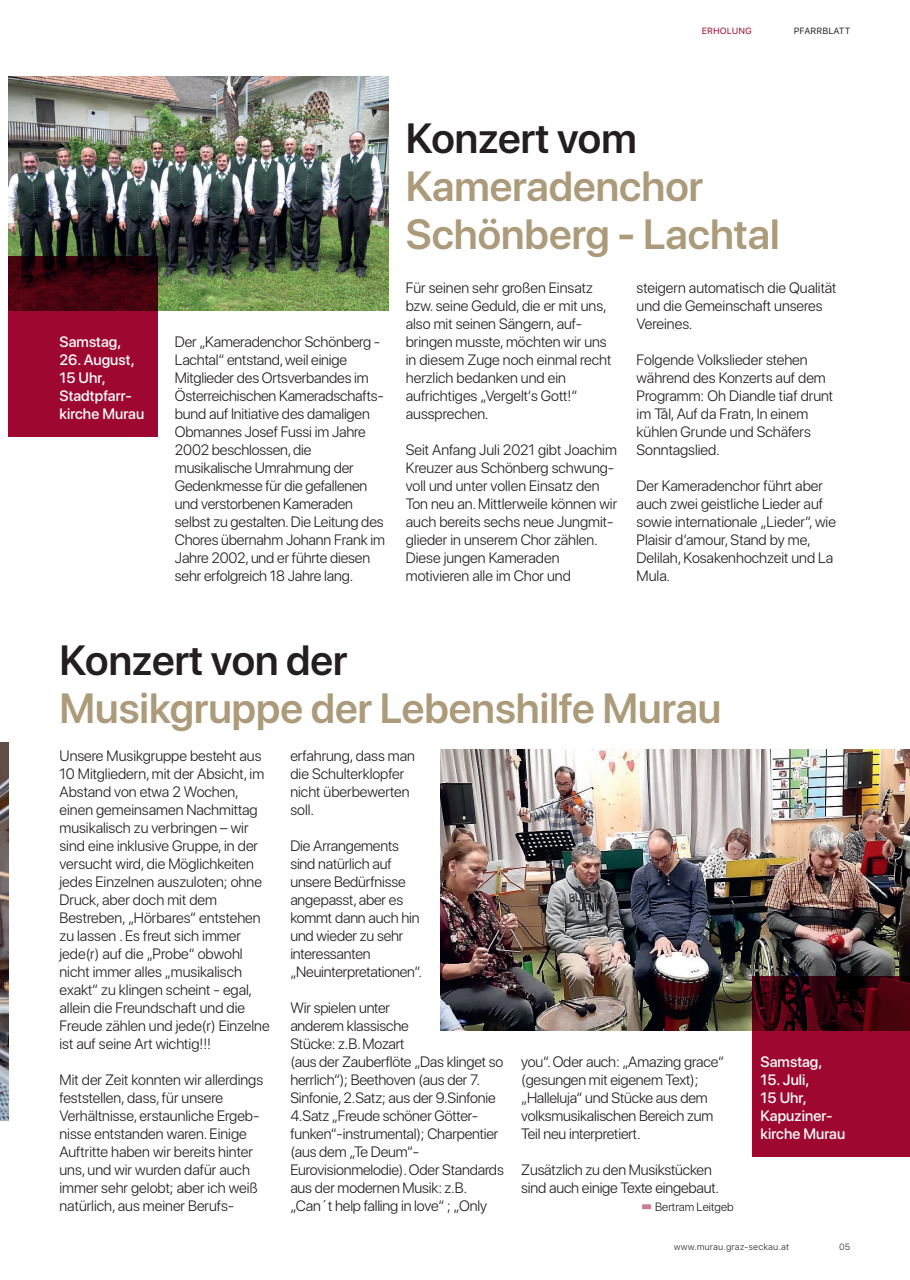
<style>
.page{position:relative;width:910px;height:1280px;background:#fff}
.page>*{position:absolute;margin:0;border:0;box-sizing:border-box;transform-origin:0 0}
.t1{font:600 42px/48px "SF Pro Display";color:#ac9b7a}
.t2{font:600 42px "SF Pro Display";color:#231f20}
.t3{font:300 15px/18px "SF Pro Display";color:#231f20}
.t4{font:500 15px/18px "SF Pro Display";letter-spacing:.005em;color:#fff}
.t5{font:300 12px "SF Pro Display";color:#231f20}
.t6{font:300 9px "SF Pro Text";letter-spacing:.005em;color:#231f20}
.t7{font:9px "SF Pro Text";letter-spacing:.005em;color:#231f20}
.t8{font:9px "SF Pro Text";letter-spacing:.005em;color:#9e0830}
</style>
<div class="page">
<img style="left:0;top:743px;width:9px;height:378px">
<img style="left:441px;top:750px;width:469px;height:281px">
<svg style="left:752px;top:977px;width:158px;height:180px;background:#7f0625"></svg>
<img style="left:9px;top:77px;width:380px;height:234px">
<svg style="left:9px;top:257px;width:149px;height:180px;background:#7f0625"></svg>
<p class="t8" style="left:702px;top:24px;width:52px">ERHOLUNG</p>
<p class="t7" style="left:794px;top:24px;width:58px">PFARRBLATT</p>
<p class="t4" style="left:60px;top:332px;width:63px">Samstag,</p>
<p class="t4" style="left:60px;top:350px;width:86px">26. August,<br>15 Uhr,<br>Stadtpfarr&shy;kirche Murau</p>
<p class="t3" style="left:175px;top:332px;width:212px">Der „Kameradenchor Schönberg -<br>Lachtal“ entstand, weil einige<br>Mitglieder des Ortsverbandes im<br>Österreichischen Kameradschafts&shy;bund auf Initiative des damaligen<br>Obmannes Josef Fussi im Jahre<br>2002 beschlossen, die musikalische Umrahmung der<br>Gedenkmesse für die gefallenen und verstorbenen Kameraden selbst zu gestalten. Die Leitung des<br>Chores übernahm Johann Frank im<br>Jahre 2002, und er führte diesen sehr erfolgreich 18 Jahre lang.</p>
<h1 class="t2" style="left:406px;top:108px;width:232px">Konzert vom</h1>
<h1 class="t1" style="left:406px;top:160px;width:375px">Kameradenchor<br>Schönberg - Lachtal</h1>
<p class="t3" style="left:406px;top:278px;width:207px">Für seinen sehr großen Einsatz bzw. seine Geduld, die er mit uns, also mit seinen Sängern, auf&shy;bringen musste, möchten wir uns in diesem Zuge noch einmal recht herzlich bedanken und ein aufrichtiges „Vergelt‘s Gott!“ aussprechen.</p>
<p class="t3" style="left:406px;top:440px;width:213px">Seit Anfang Juli 2021 gibt Joachim<br>Kreuzer aus Schönberg schwung&shy;voll und unter vollen Einsatz den<br>Ton neu an. Mittlerweile können wir auch bereits sechs neue Jungmit&shy;glieder in unserem Chor zählen.<br>Diese jungen Kameraden motivieren alle im Chor und</p>
<p class="t3" style="left:637px;top:278px;width:201px">steigern automatisch die Qualität und die Gemeinschaft unseres<br>Vereines.</p>
<p class="t3" style="left:637px;top:350px;width:198px">Folgende Volkslieder stehen während des Konzerts auf dem<br>Programm: Oh Diandle tiaf drunt im Tål, Auf da Fratn, In einem kühlen Grunde und Schäfers<br>Sonntagslied.</p>
<p class="t3" style="left:637px;top:476px;width:201px">Der Kameradenchor führt aber auch zwei geistliche Lieder auf sowie internationale „Lieder“, wie<br>Plaisir d‘amour, Stand by me,<br>Delilah, Kosakenhochzeit und La<br>Mula.</p>
<h1 class="t2" style="left:60px;top:630px;width:290px">Konzert von der</h1>
<h1 class="t1" style="left:60px;top:682px;width:663px">Musikgruppe der Lebenshilfe Murau</h1>
<p class="t3" style="left:60px;top:746px;width:212px">Unsere Musikgruppe besteht aus<br>10 Mitgliedern, mit der Absicht, im<br>Abstand von etwa 2 Wochen, einen gemeinsamen Nachmittag musikalisch zu verbringen – wir sind eine inklusive Gruppe, in der versucht wird, die Möglichkeiten jedes Einzelnen auszuloten; ohne<br>Druck, aber doch mit dem<br>Bestreben, „Hörbares“ entstehen zu lassen . Es freut sich immer jede(r) auf die „Probe“ obwohl nicht immer alles „musikalisch exakt“ zu klingen scheint - egal, allein die Freundschaft und die<br>Freude zählen und jede(r) Einzelne ist auf seine Art wichtig!!!</p>
<p class="t3" style="left:60px;top:1070px;width:205px">Mit der Zeit konnten wir allerdings feststellen, dass, für unsere<br>Verhältnisse, erstaunliche Ergeb&shy;nisse entstanden waren. Einige<br>Auftritte haben wir bereits hinter uns, und wir wurden dafür auch immer sehr gelobt; aber ich weiß natürlich, aus meiner Berufs-</p>
<p class="t3" style="left:290px;top:746px;width:126px">erfahrung, dass man die Schulterklopfer nicht überbewerten soll.</p>
<p class="t3" style="left:290px;top:836px;width:133px">Die Arrangements sind natürlich auf unsere Bedürfnisse angepasst, aber es kommt dann auch hin und wieder zu sehr interessanten „Neuinterpretationen“.</p>
<p class="t3" style="left:290px;top:998px;width:215px">Wir spielen unter<br>anderem klassische<br>Stücke: z.B. Mozart<br>(aus der Zauberflöte „Das klinget so herrlich“); Beethoven (aus der 7.<br>Sinfonie, 2.Satz; aus der 9.Sinfonie<br>4.Satz „Freude schöner Götter&shy;funken“-instrumental); Charpentier (aus dem „Te Deum“-<br>Eurovisionmelodie). Oder Standards aus der modernen Musik: z.B. „Can´t help falling in love“ ; „Only</p>
<p class="t3" style="left:521px;top:1052px;width:204px">you“. Oder auch: „Amazing grace“ (gesungen mit eigenem Text); „Halleluja“ und Stücke aus dem volksmusikalischen Bereich zum<br>Teil neu interpretiert.</p>
<p class="t3" style="left:521px;top:1160px;width:200px">Zusätzlich zu den Musikstücken sind auch einige Texte eingebaut.</p>
<p class="t5" style="left:655px;top:1198px;width:80px">Bertram Leitgeb</p>
<p class="t4" style="left:760px;top:1052px;width:63px">Samstag,</p>
<p class="t4" style="left:760px;top:1070px;width:86px">15. Juli,<br>15 Uhr,<br>Kapuziner&shy;kirche Murau</p>
<p class="t6" style="left:674px;top:1240px;width:117px">www.murau.graz-seckau.at</p>
<p class="t6" style="left:839px;top:1240px;width:13px">05</p>
</div>
